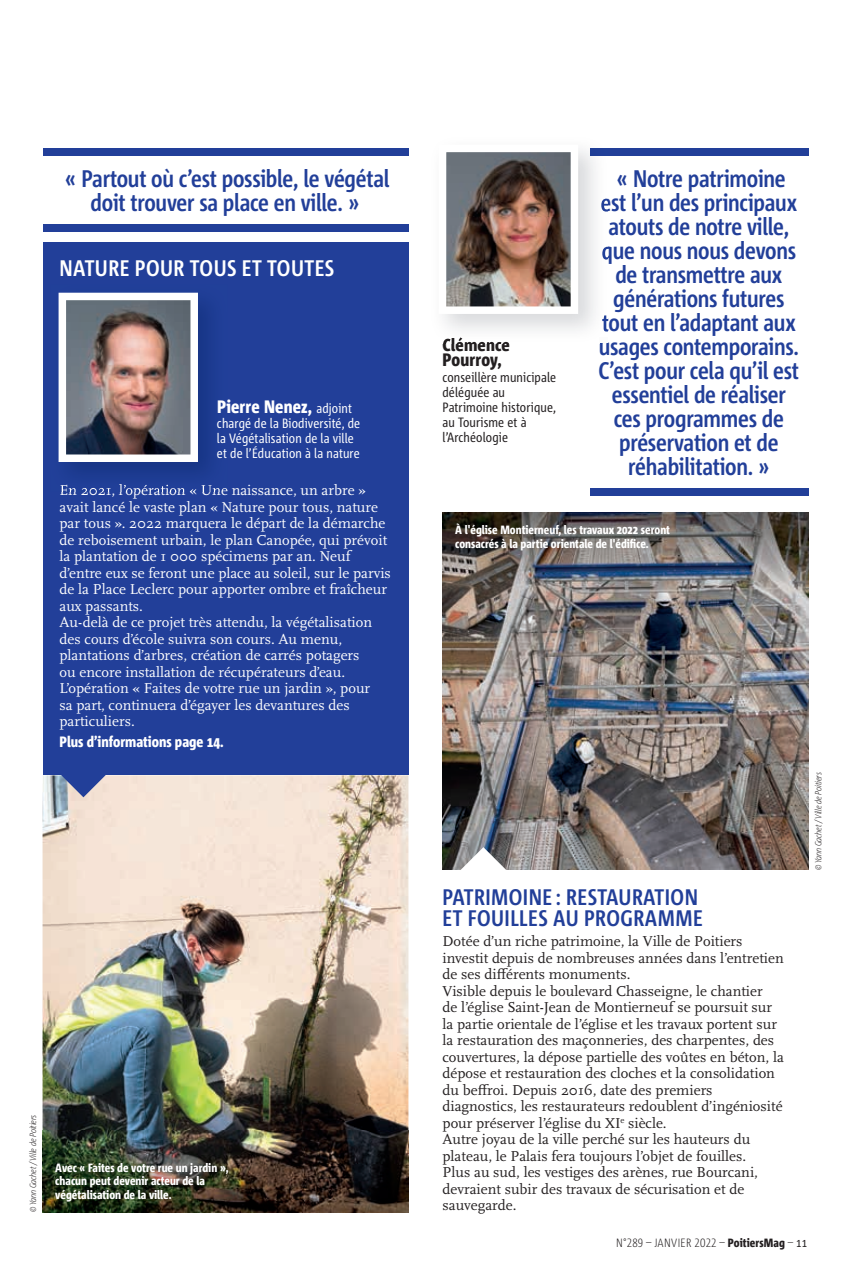
<style>
.page{position:relative;width:851px;height:1276px;background:#fff}
.page>*{position:absolute;margin:0;border:0;box-sizing:border-box;transform-origin:0 0}
.t1{font:700 24px/24px "Corpid C1 Cd";letter-spacing:-.01em;color:#223f99;text-align:center}
.t2{font:700 22.5px/21px "Corpid C1 Cd";letter-spacing:.02em;color:#223f99}
.t3{font:700 22.5px "Corpid C1 Cd";letter-spacing:.02em;color:#fff}
.t4{font:800 18px "Corpid C1 Cd";letter-spacing:.01em;color:#fff}
.t5{font:800 18px/15px "Corpid C1 Cd";letter-spacing:.01em;color:#231f20}
.t6{font:15px/16.5px "Scala OT";color:#231f20}
.t7{font:15px/16.5px "Scala OT";color:#fff}
.t8{font:800 15px "Corpid C1 Cd";color:#fff}
.t9{font:13.5px/15px "Corpid C1 Cd";letter-spacing:.01em;color:#231f20}
.t10{font:13.5px/15px "Corpid C1 Cd";letter-spacing:.01em;color:#fff}
.t11{font:800 12px/13.5px "Corpid C1 Cd";color:#fff}
.t12{font:300 12px "Corpid C1 Cd";letter-spacing:.01em;color:#231f20}
.t13{font:italic 300 9px "Corpid C1 Cd";letter-spacing:-.02em;color:#231f20}
.s1{font-weight:400;font-size:13.5px}
.s2{font-weight:800}
.s3{font-weight:400}
</style>
<div class="page">
<div style="left:43px;top:242px;width:365px;height:532px;background:#223f99"></div>
<img style="left:43px;top:775px;width:365px;height:355px">
<img style="left:442px;top:512px;width:366px;height:358px">
<img style="left:58px;top:292px;width:151px;height:194px">
<img style="left:61px;top:484px;width:167px;height:7px">
<img style="left:59px;top:293px;width:139px;height:169px">
<div style="left:43px;top:148px;width:365px;height:8px;background:#223f99"></div>
<div style="left:43px;top:224px;width:365px;height:8px;background:#223f99"></div>
<div style="left:590px;top:488px;width:218px;height:8px;background:#223f99"></div>
<div style="left:590px;top:148px;width:218px;height:8px;background:#223f99"></div>
<svg style="left:459px;top:847px;width:48px;height:23px"></svg>
<svg style="left:60px;top:774px;width:47px;height:23px"></svg>
<img style="left:443px;top:337px;width:66px;height:6px">
<img style="left:601px;top:198px;width:6px;height:14px">
<img style="left:602px;top:246px;width:5px;height:14px">
<img style="left:602px;top:315px;width:5px;height:17px">
<img style="left:438px;top:152px;width:133px;height:162px">
<img style="left:43px;top:1130px;width:365px;height:82px">
<p class="t13" style="left:27px;top:1212px;width:99px;rotate:-90deg">© Yann Gachet /Ville de Poitiers</p>
<h1 class="t1" style="left:65px;top:166px;width:326px">« Partout où c’est possible, le végétal doit trouver sa place en ville. »</h1>
<p class="t1" style="left:598px;top:166px;width:202px">« Notre patrimoine est l’un des principaux atouts de notre ville, que nous nous devons de transmettre aux générations futures tout en l’adaptant aux usages contemporains.<br>C’est pour cela qu’il est essentiel de réaliser ces programmes de préservation et de réhabilitation. »</p>
<h2 class="t3" style="left:60px;top:254px;width:276px">NATURE POUR TOUS ET TOUTES</h2>
<p class="t5" style="left:442px;top:337px;width:69px">Clémence<br>Pourroy,</p>
<p class="t9" style="left:442px;top:369px;width:115px">conseillère municipale déléguée au<br>Patrimoine historique, au Tourisme et à l’Archéologie</p>
<p class="t4" style="left:217px;top:395px;width:136px">Pierre Nenez, <span class="s1">adjoint</span></p>
<p class="t10" style="left:217px;top:415px;width:145px">chargé de la Biodiversité, de la Végétalisation de la ville et de l’Éducation à la nature</p>
<p class="t7" style="left:60px;top:482px;width:333px">En 2021, l’opération « Une naissance, un arbre » avait lancé le vaste plan « Nature pour tous, nature par tous ». 2022 marquera le départ de la démarche de reboisement urbain, le plan Canopée, qui prévoit la plantation de 1 000 spécimens par an. Neuf d’entre eux se feront une place au soleil, sur le parvis de la Place Leclerc pour apporter ombre et fraîcheur aux passants.<br>Au-delà de ce projet très attendu, la végétalisation des cours d’école suivra son cours. Au menu, plantations d’arbres, création de carrés potagers<br>ou encore installation de récupérateurs d’eau.<br>L’opération « Faites de votre rue un jardin », pour<br>sa part, continuera d’égayer les devantures des particuliers.</p>
<p class="t8" style="left:60px;top:732px;width:166px">Plus d’informations page 14.</p>
<p class="t11" style="left:55px;top:1160px;width:175px">Avec « Faites de votre rue un jardin », chacun peut devenir acteur de la végétalisation de la ville.</p>
<p class="t11" style="left:455px;top:523px;width:216px">À l'église Montierneuf, les travaux 2022 seront consacrés à la partie orientale de l'édifice.</p>
<h2 class="t2" style="left:442px;top:885px;width:262px">PATRIMOINE : RESTAURATION<br>ET FOUILLES AU PROGRAMME</h2>
<p class="t6" style="left:442px;top:933px;width:343px">Dotée d’un riche patrimoine, la Ville de Poitiers investit depuis de nombreuses années dans l’entretien de ses différents monuments.<br>Visible depuis le boulevard Chasseigne, le chantier<br>de l’église Saint-Jean de Montierneuf se poursuit sur la partie orientale de l’église et les travaux portent sur la restauration des maçonneries, des charpentes, des couvertures, la dépose partielle des voûtes en béton, la dépose et restauration des cloches et la consolidation du beffroi. Depuis 2016, date des premiers diagnostics, les restaurateurs redoublent d’ingéniosité pour préserver l’église du XI<sup>e</sup> siècle.<br>Autre joyau de la ville perché sur les hauteurs du plateau, le Palais fera toujours l’objet de fouilles.<br>Plus au sud, les vestiges des arènes, rue Bourcani, devraient subir des travaux de sécurisation et de</p>
<p class="t6" style="left:442px;top:1197px;width:76px">sauvegarde.</p>
<p class="t13" style="left:812px;top:870px;width:99px;rotate:-90deg">© Yann Gachet /Ville de Poitiers</p>
<p class="t12" style="left:616px;top:1235px;width:192px">N°289 – JANVIER 2022 – <span class="s2">PoitiersMag</span> – <span class="s3">11</span></p>
</div>
